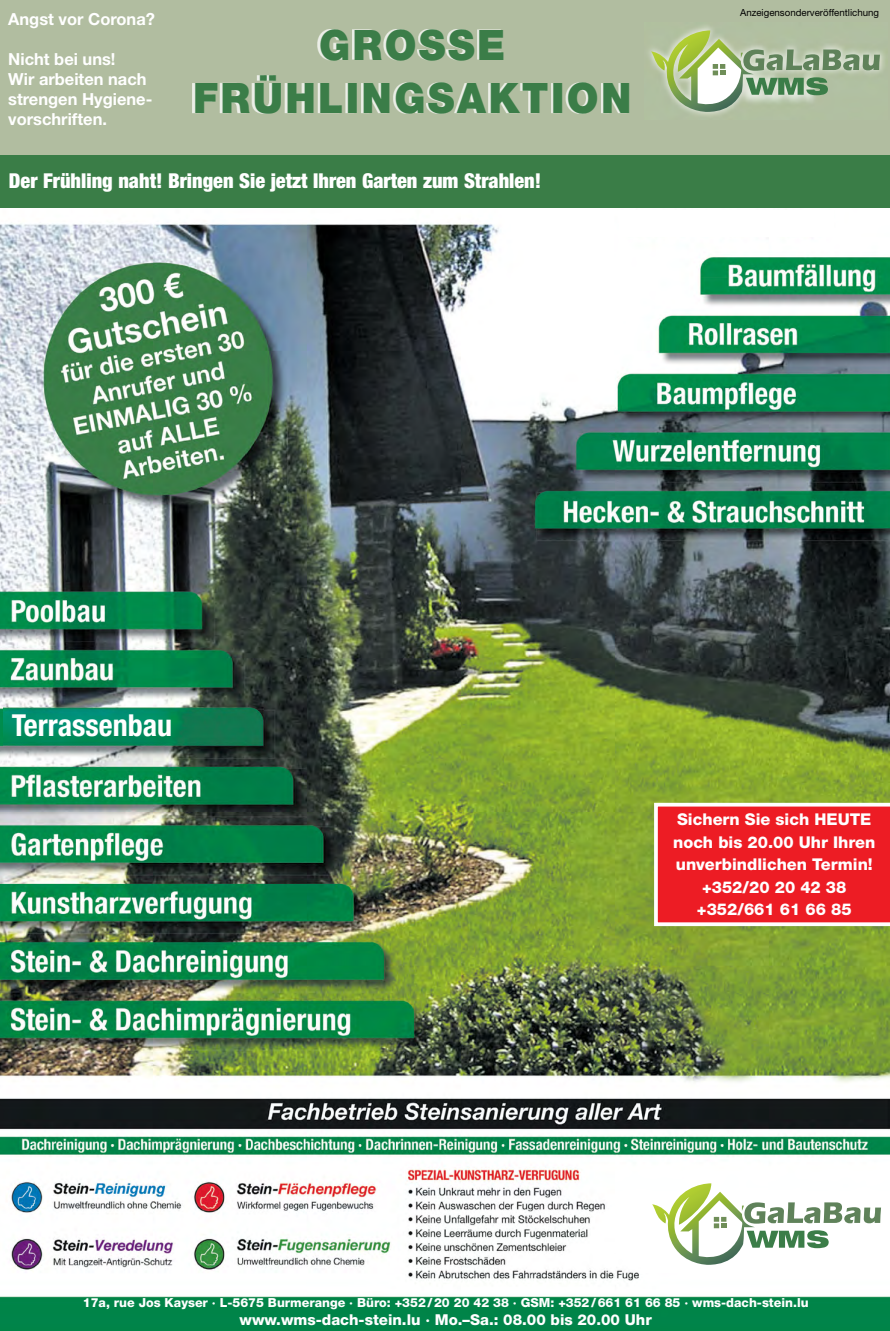
<style>
.page{position:relative;width:890px;height:1331px;background:#fff}
.page>*{position:absolute;margin:0;border:0;box-sizing:border-box;transform-origin:0 0}
.t1{font:900 42px/53.8px "Helvetica Neue LT Std";letter-spacing:.06em;color:#3b7d48;text-align:center;scale:.95 1}
.t2{font:700 condensed 30.38px "Helvetica Neue LT";color:#fff}
.t3{font:900 condensed 20.5px "Helvetica Neue LT Std";color:#fff}
.t4{font:700 16.62px/20px "Helvetica Neue LT";color:#fff}
.t5{font:800 16.25px/22.5px "Helvetica Neue LT Std";color:#fff;text-align:center}
.t6{font:800 15px "Helvetica Neue LT Std";color:#fff}
.t7{font:800 12.5px "Helvetica Neue LT Std";color:#fff}
.t8{font:9.75px "Helvetica Neue LT";color:#000}
</style>
<div class="page">
<img style="left:0;top:207px;width:889px;height:1124px">
<div style="left:0;top:0;width:889px;height:167px;background:#b1bda0"></div>
<div style="left:0;top:155px;width:889px;height:52px;background:#3a7d47"></div>
<img style="left:649px;top:26px;width:235px;height:90px">
<img style="left:3px;top:708px;width:261px;height:39px">
<svg style="left:651px;top:30px;width:228px;height:82px"></svg>
<svg style="left:652px;top:1183px;width:228px;height:82px"></svg>
<svg style="left:652px;top:801px;width:237px;height:127px;background:#ea3134"></svg>
<div style="left:192px;top:29px;width:434px;height:85px;background:#fff;opacity:.75"></div>
<div style="left:619px;top:210px;width:214px;height:27px;background:#fff"></div>
<h3 class="t4" style="left:8px;top:9px;width:148px">Angst vor Corona?</h3>
<h3 class="t4" style="left:8px;top:49px;width:146px">Nicht bei uns!<br>Wir arbeiten nach strengen Hygiene&shy;vorschriften.</h3>
<h1 class="t1" style="left:193px;top:18px;width:463px">GROSSE<br>FRÜHLINGSAKTION</h1>
<h3 class="t3" style="left:9px;top:168px;width:533px">Der Frühling naht! Bringen Sie jetzt Ihren Garten zum Strahlen!</h3>
<p class="t8" style="left:740px;top:7px;width:140px">Anzeigensonderveröffentlichung</p>
<h2 class="t2" style="left:12px;top:707px;width:162px">Terrassenbau</h2>
<h3 class="t5" style="left:673px;top:808px;width:204px">Sichern Sie sich HEUTE noch bis 20.00 Uhr Ihren unverbindlichen Termin! +352/20 20 42 38 +352/661 61 66 85</h3>
<p class="t7" style="left:83px;top:1295px;width:727px">17a, rue Jos Kayser · L-5675 Burmerange · Büro: +352/20 20 42 38 · GSM: +352/661 61 66 85 · wms-dach-stein.lu</p>
<p class="t6" style="left:239px;top:1311px;width:413px">www.wms-dach-stein.lu · Mo.–Sa.: 08.00 bis 20.00 Uhr</p>
</div>
